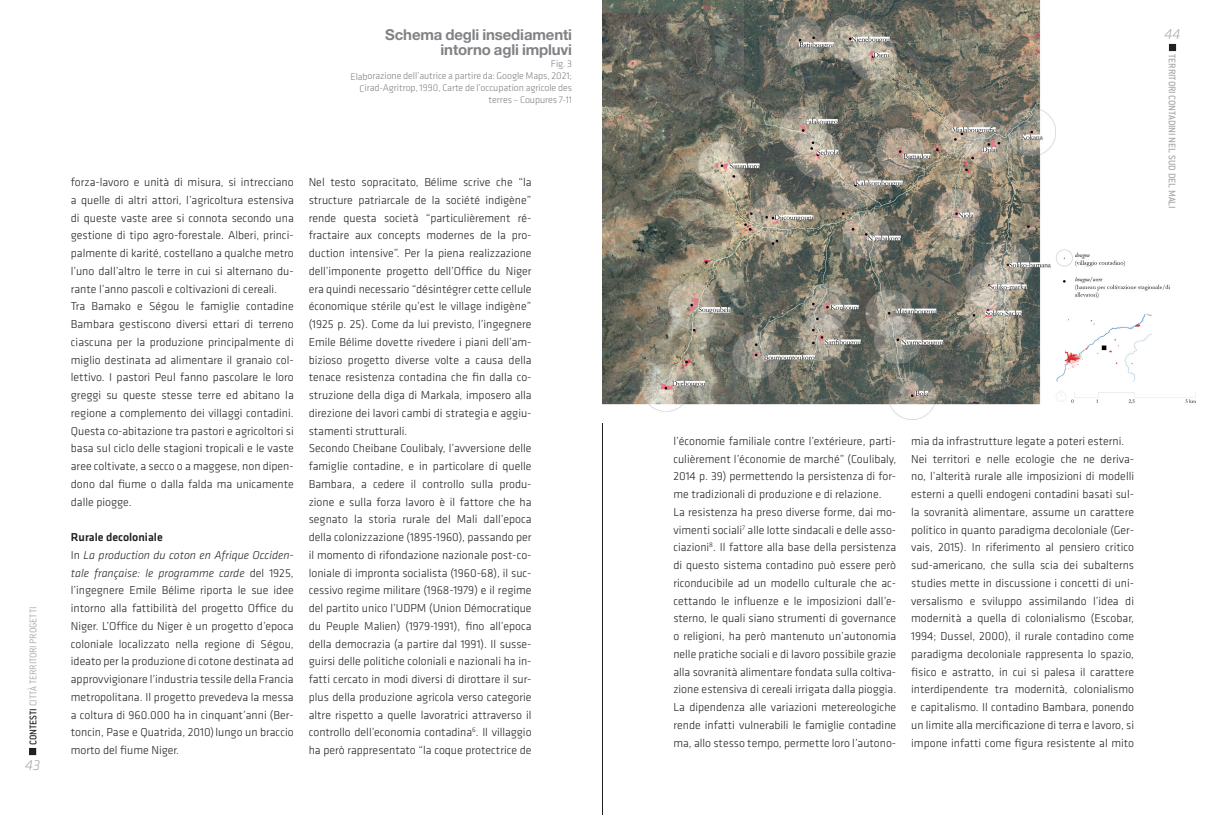
<style>
.page{position:relative;width:1205px;height:815px;background:#fff}
.page>*{position:absolute;margin:0;border:0;box-sizing:border-box;transform-origin:0 0}
.Dida___Citazioni_pic{font:700 15px/14.9px "Helvetica Neue LT Pro";letter-spacing:-.015em;color:#808285;text-align:right}
.t1{font:italic 300 15px "Klavika";color:#a8a9ad}
.No_Spacing{font:300 11.88px/17.8px "Klavika";color:#231f20;text-align:justify}
.No_Spacing-2{font:500 11.88px "Klavika";color:#231f20}
.t2{font:500 10.62px "Conduit ITC";letter-spacing:-.01em;color:#a8a9ad}
.t3{font:300 10.62px "Conduit ITC";letter-spacing:-.01em;color:#a8a9ad}
.Dida__Citazioni_picc{font:300 10px/11.9px "Klavika";letter-spacing:-.015em;color:#808285;text-align:right}
.s1{font-weight:500;color:#231f20}
.s2{font-style:italic}
</style>
<div class="page">
<div style="left:29px;top:748px;width:7px;height:7px;border:1px solid #231f20"></div>
<hr style="left:602px;top:0;width:1px;height:815px;background:#231f20">
<img style="left:602px;top:0;width:594px;height:423px">
<div style="left:1169px;top:44px;width:7px;height:7px;border:1px solid #231f20"></div>
<p class="t3" style="left:27px;top:745px;width:140px;rotate:-90deg"><span class="s1">CONTESTI</span> CITTÀ TERRITORI PROGETTI</p>
<p class="t1" style="left:25px;top:756px;width:17px">43</p>
<p class="Dida___Citazioni_pic" style="left:385px;top:27px;width:188px">Schema degli insediamenti intorno agli impluvi</p>
<p class="Dida__Citazioni_picc" style="left:551px;top:58px;width:23px">Fig. 3</p>
<p class="Dida__Citazioni_picc" style="left:350px;top:70px;width:223px">Elaborazione dell’autrice a partire da: Google Maps, 2021;<br>Cirad-Agritrop, 1990, Carte de l’occupation agricole des terres – Coupures 7-11</p>
<p class="No_Spacing" style="left:71px;top:173px;width:224px">forza-lavoro e unità di misura, si intrecciano a quelle di altri attori, l’agricoltura estensiva di queste vaste aree si connota secondo una gestione di tipo agro-forestale. Alberi, princi&shy;palmente di karité, costellano a qualche metro l’uno dall’altro le terre in cui si alternano du&shy;rante l’anno pascoli e coltivazioni di cereali.</p>
<p class="No_Spacing" style="left:71px;top:298px;width:224px">Tra Bamako e Ségou le famiglie contadine Bambara gestiscono diversi ettari di terreno ciascuna per la produzione principalmente di miglio destinata ad alimentare il granaio col&shy;lettivo. I pastori Peul fanno pascolare le loro greggi su queste stesse terre ed abitano la regione a complemento dei villaggi contadini.<br>Questa co-abitazione tra pastori e agricoltori si basa sul ciclo delle stagioni tropicali e le vaste aree coltivate, a secco o a maggese, non dipen&shy;dono dal fiume o dalla falda ma unicamente dalle piogge.</p>
<p class="No_Spacing-2" style="left:71px;top:531px;width:93px">Rurale decoloniale</p>
<p class="No_Spacing" style="left:71px;top:546px;width:224px">In <span class="s2">La production du coton en Afrique Occiden&shy;tale française: le programme carde</span> del 1925, l’ingegnere Emile Bélime riporta le sue idee intorno alla fattibilità del progetto Office du Niger. L’Office du Niger è un progetto d’epoca coloniale localizzato nella regione di Ségou, ideato per la produzione di cotone destinata ad approvvigionare l’industria tessile della Francia metropolitana. Il progetto prevedeva la messa a coltura di 960.000 ha in cinquant’anni (Ber&shy;toncin, Pase e Quatrida, 2010)lungo un braccio morto del fiume Niger.</p>
<p class="No_Spacing" style="left:309px;top:173px;width:224px">Nel testo sopracitato, Bélime scrive che “la structure patriarcale de la société indigène” rende questa società “particulièrement ré&shy;fractaire aux concepts modernes de la pro&shy;duction intensive”. Per la piena realizzazione dell’imponente progetto dell’Office du Niger era quindi necessario “désintégrer cette cellule économique stérile qu’est le village indigène” (1925 p. 25). Come da lui previsto, l’ingegnere Emile Bélime dovette rivedere i piani dell’am&shy;bizioso progetto diverse volte a causa della tenace resistenza contadina che fin dalla co&shy;struzione della diga di Markala, imposero alla direzione dei lavori cambi di strategia e aggiu&shy;stamenti strutturali.</p>
<p class="No_Spacing" style="left:309px;top:440px;width:224px">Secondo Cheibane Coulibaly, l’avversione delle famiglie contadine, e in particolare di quelle Bambara, a cedere il controllo sulla produ&shy;zione e sulla forza lavoro è il fattore che ha segnato la storia rurale del Mali dall’epoca della colonizzazione (1895-1960), passando per il momento di rifondazione nazionale post-co&shy;loniale di impronta socialista (1960-68), il suc&shy;cessivo regime militare (1968-1979) e il regime del partito unico l’UDPM (Union Démocratique du Peuple Malien) (1979-1991), fino all’epoca della democrazia (a partire dal 1991). Il susse&shy;guirsi delle politiche coloniali e nazionali ha in&shy;fatti cercato in modi diversi di dirottare il sur&shy;plus della produzione agricola verso categorie altre rispetto a quelle lavoratrici attraverso il controllo dell’economia contadina<sup>6</sup>. Il villaggio ha però rappresentato “la coque protectrice de</p>
<p class="No_Spacing" style="left:673px;top:432px;width:224px">l’économie familiale contre l’extérieure, parti&shy;culièrement l’économie de marché” (Coulibaly, 2014 p. 39) permettendo la persistenza di for&shy;me tradizionali di produzione e di relazione.</p>
<p class="No_Spacing" style="left:673px;top:503px;width:224px">La resistenza ha preso diverse forme, dai mo&shy;vimenti sociali<sup>7</sup> alle lotte sindacali e delle asso&shy;ciazioni<sup>8</sup>. Il fattore alla base della persistenza di questo sistema contadino può essere però riconducibile ad un modello culturale che ac&shy;cettando le influenze e le imposizioni dall’e&shy;sterno, le quali siano strumenti di governance o religioni, ha però mantenuto un’autonomia nelle pratiche sociali e di lavoro possibile grazie alla sovranità alimentare fondata sulla coltiva&shy;zione estensiva di cereali irrigata dalla pioggia.<br>La dipendenza alle variazioni metereologiche rende infatti vulnerabili le famiglie contadine ma, allo stesso tempo, permette loro l’autono-</p>
<p class="No_Spacing" style="left:911px;top:432px;width:214px">mia da infrastrutture legate a poteri esterni.</p>
<p class="No_Spacing" style="left:911px;top:450px;width:224px">Nei territori e nelle ecologie che ne deriva&shy;no, l’alterità rurale alle imposizioni di modelli esterni a quelli endogeni contadini basati sul&shy;la sovranità alimentare, assume un carattere politico in quanto paradigma decoloniale (Ger&shy;vais, 2015). In riferimento al pensiero critico sud-americano, che sulla scia dei subalterns studies mette in discussione i concetti di uni&shy;versalismo e sviluppo assimilando l’idea di modernità a quella di colonialismo (Escobar, 1994; Dussel, 2000), il rurale contadino come paradigma decoloniale rappresenta lo spazio, fisico e astratto, in cui si palesa il carattere interdipendente tra modernità, colonialismo e capitalismo. Il contadino Bambara, ponendo un limite alla mercificazione di terra e lavoro, si impone infatti come figura resistente al mito</p>
<p class="t1" style="left:1164px;top:25px;width:17px">44</p>
<p class="t2" style="left:1178px;top:54px;width:156px;rotate:90deg">TERRITORI CONTADINI NEL SUD DEL MALI</p>
</div>
